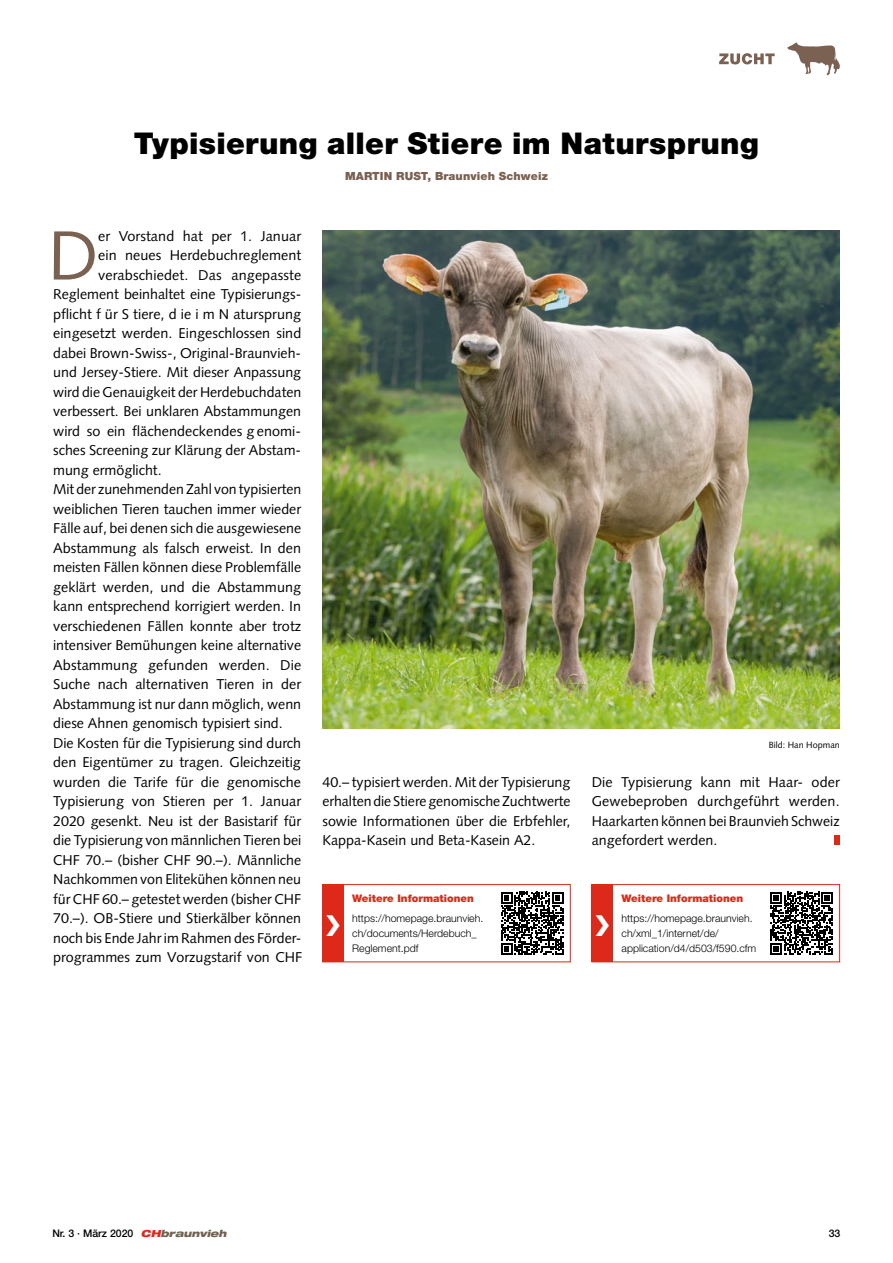
<style>
.page{position:relative;width:893px;height:1263px;background:#fff}
.page>*{position:absolute;margin:0;border:0;box-sizing:border-box;transform-origin:0 0}
.t1{font:69.45px "Syntax LT Std";color:#7b6151}
.t2{font:900 30px "Helvetica Neue LT Std";letter-spacing:.01em;color:#000}
.t3{font:14.25px/19.5px "Syntax LT Std";color:#000;text-align:justify}
.t4{font:900 11.25px "Helvetica Neue LT Std";letter-spacing:.01em;color:#7b6151}
.t5{font:300 10.5px/15px "Helvetica Neue LT Std";color:#000}
.t6{font:900 10.5px "Helvetica Neue LT Std";color:#dc291a}
.t7{font:500 10.5px "Helvetica Neue LT Std";color:#000}
.t8{font:9px "Syntax LT Std";color:#000}
.s1{font-weight:900;font-style:italic;font-stretch:expanded;font-size:9.75px;color:#dc291a}
.s2{font-weight:900;font-style:italic;font-stretch:expanded;font-size:9.75px;color:#716252}
</style>
<div class="page">
<svg style="left:787px;top:43px;width:53px;height:32px"></svg>
<svg style="left:719px;top:53px;width:56px;height:11px"></svg>
<div style="left:834px;top:836px;width:6px;height:9px;background:#dc291a"></div>
<img style="left:322px;top:230px;width:518px;height:498px">
<div style="left:322px;top:884px;width:248px;height:78px;border:1px solid #dc291a"></div>
<div style="left:322px;top:884px;width:22px;height:78px;background:#dc291a"></div>
<svg style="left:501px;top:892px;width:63px;height:62px"></svg>
<div style="left:592px;top:884px;width:248px;height:78px;border:1px solid #dc291a"></div>
<div style="left:592px;top:884px;width:21px;height:78px;background:#dc291a"></div>
<svg style="left:770px;top:892px;width:63px;height:62px"></svg>
<h2 class="t2" style="left:134px;top:125px;width:627px">Typisierung aller Stiere im Natursprung</h2>
<p class="t4" style="left:345px;top:169px;width:204px">MARTIN RUST, Braunvieh Schweiz</p>
<h1 class="t1" style="left:48px;top:214px;width:52px">D</h1>
<p class="t3" style="left:98px;top:226px;width:205px">er Vorstand hat per 1. Januar ein neues Herdebuchreglement verabschiedet. Das angepasste</p>
<p class="t3" style="left:53px;top:284px;width:251px;text-align:left">Reglement beinhaltet eine Typisierungs&shy;pflicht f ür S tiere, d ie i m N atursprung eingesetzt werden. Eingeschlossen sind dabei Brown-Swiss-, Original-Braunvieh&shy;und Jersey-Stiere. Mit dieser Anpassung wird die Genauigkeit der Herdebuchdaten verbessert. Bei unklaren Abstammungen wird so ein flächendeckendes g enomi&shy;sches Screening zur Klärung der Abstam&shy;mung ermöglicht.<br>Mit der zunehmenden Zahl von typisierten weiblichen Tieren tauchen immer wieder Fälle auf, bei denen sich die ausgewiesene Abstammung als falsch erweist. In den meisten Fällen können diese Problemfälle geklärt werden, und die Abstammung kann entsprechend korrigiert werden. In verschiedenen Fällen konnte aber trotz intensiver Bemühungen keine alternative Abstammung gefunden werden. Die Suche nach alternativen Tieren in der Abstammung ist nur dann möglich, wenn diese Ahnen genomisch typisiert sind.<br>Die Kosten für die Typisierung sind durch den Eigentümer zu tragen. Gleichzeitig wurden die Tarife für die genomische Typisierung von Stieren per 1. Januar 2020 gesenkt. Neu ist der Basistarif für die Typisierung von männlichen Tieren bei CHF 70.– (bisher CHF 90.–). Männliche Nachkommen von Elitekühen können neu für CHF 60.– getestet werden (bisher CHF 70.–). OB-Stiere und Stierkälber können noch bis Ende Jahr im Rahmen des Förder&shy;programmes zum Vorzugstarif von CHF</p>
<p class="t8" style="left:769px;top:739px;width:73px">Bild: Han Hopman</p>
<p class="t3" style="left:322px;top:772px;width:250px">40.– typisiert werden. Mit der Typisierung erhalten die Stiere genomische Zuchtwerte sowie Informationen über die Erbfehler, Kappa-Kasein und Beta-Kasein A2.</p>
<p class="t3" style="left:592px;top:772px;width:250px">Die Typisierung kann mit Haar- oder Gewebeproben durchgeführt werden.<br>Haarkarten können bei Braunvieh Schweiz angefordert werden.</p>
<p class="t6" style="left:352px;top:892px;width:123px">Weitere Informationen</p>
<p class="t5" style="left:352px;top:910px;width:133px">https://homepage.braunvieh. ch/documents/Herdebuch_<br>Reglement.pdf</p>
<p class="t6" style="left:621px;top:892px;width:123px">Weitere Informationen</p>
<p class="t5" style="left:621px;top:910px;width:136px">https://homepage.braunvieh. ch/xml_1/internet/de/ application/d4/d503/f590.cfm</p>
<p class="t7" style="left:52px;top:1227px;width:176px">Nr. 3 ∙ März 2020 <span class="s1">CH</span><span class="s2">braunvieh</span></p>
<p class="t7" style="left:829px;top:1227px;width:13px">33</p>
</div>
